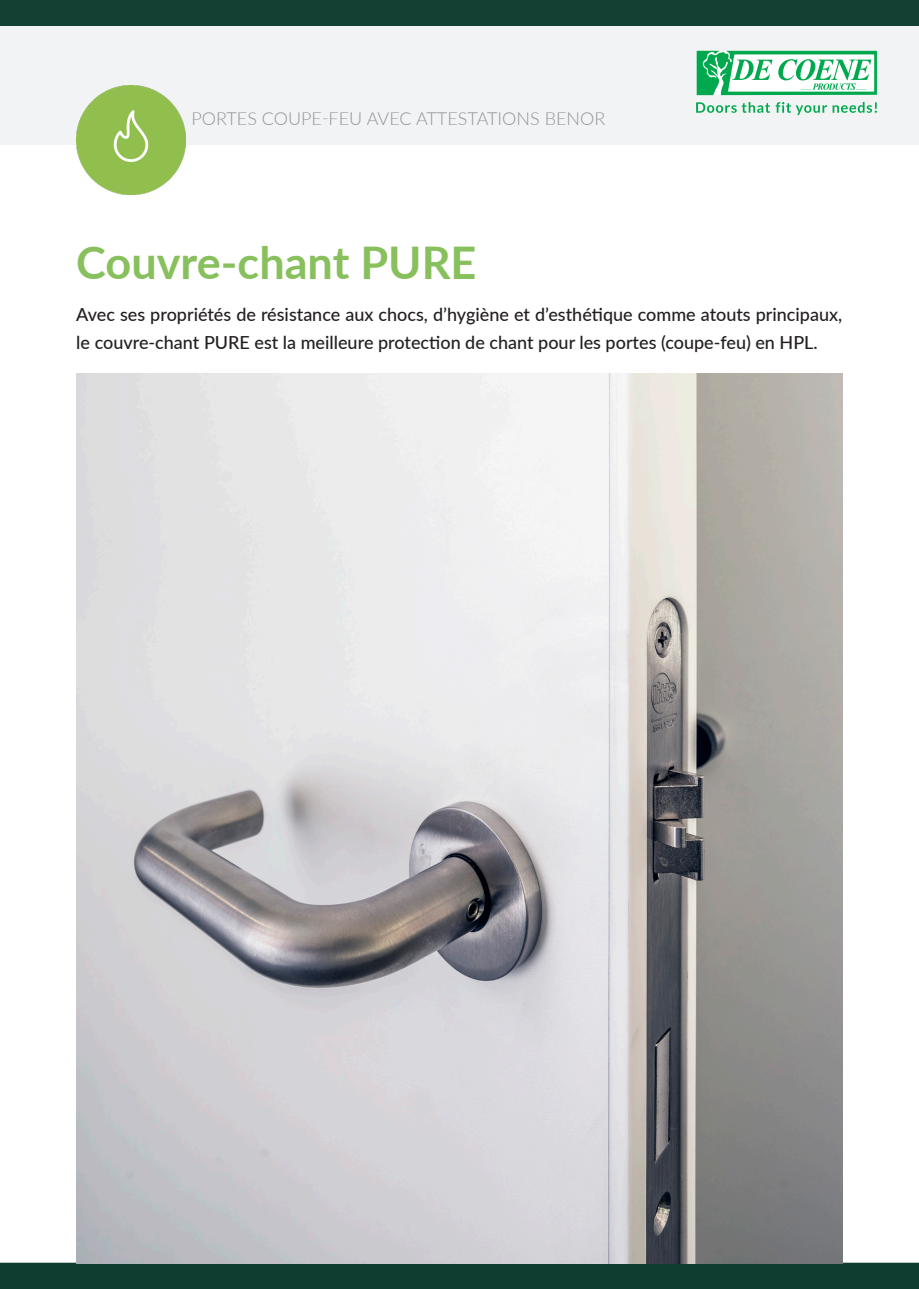
<style>
.page{position:relative;width:919px;height:1289px;background:#fff}
.page>*{position:absolute;margin:0;border:0;box-sizing:border-box;transform-origin:0 0}
.t1{font:700 45px "Lato";color:#87c05c}
.Inleiding{font:500 18px/28.5px "Lato";color:#231f20}
.t2{font:300 18px "Lato";color:#939598}
</style>
<div class="page">
<div style="left:0;top:1263px;width:918px;height:25px;background:#0d3e2f"></div>
<div style="left:0;top:1262px;width:918px;height:26px;border:2px solid #0d3e2f"></div>
<div style="left:0;top:21px;width:918px;height:124px;background:#f2f3f4"></div>
<div style="left:0;top:0;width:918px;height:26px;background:#134032"></div>
<img style="left:77px;top:86px;width:108px;height:108px">
<div style="left:77px;top:373px;width:765px;height:915px;background:#0d3e2f"></div>
<img style="left:77px;top:373px;width:765px;height:890px">
<svg style="left:696px;top:51px;width:180px;height:44px"></svg>
<svg style="left:696px;top:102px;width:180px;height:13px"></svg>
<p class="t2" style="left:191px;top:106px;width:415px">PORTES COUPE-FEU AVEC ATTESTATIONS BENOR</p>
<p class="t1" style="left:76px;top:229px;width:401px">Couvre-chant PURE</p>
<p class="Inleiding" style="left:76px;top:299px;width:767px">Avec ses propriétés de résistance aux chocs, d’hygiène et d’esthétique comme atouts principaux, le couvre-chant PURE est la meilleure protection de chant pour les portes (coupe-feu) en HPL.</p>
</div>
